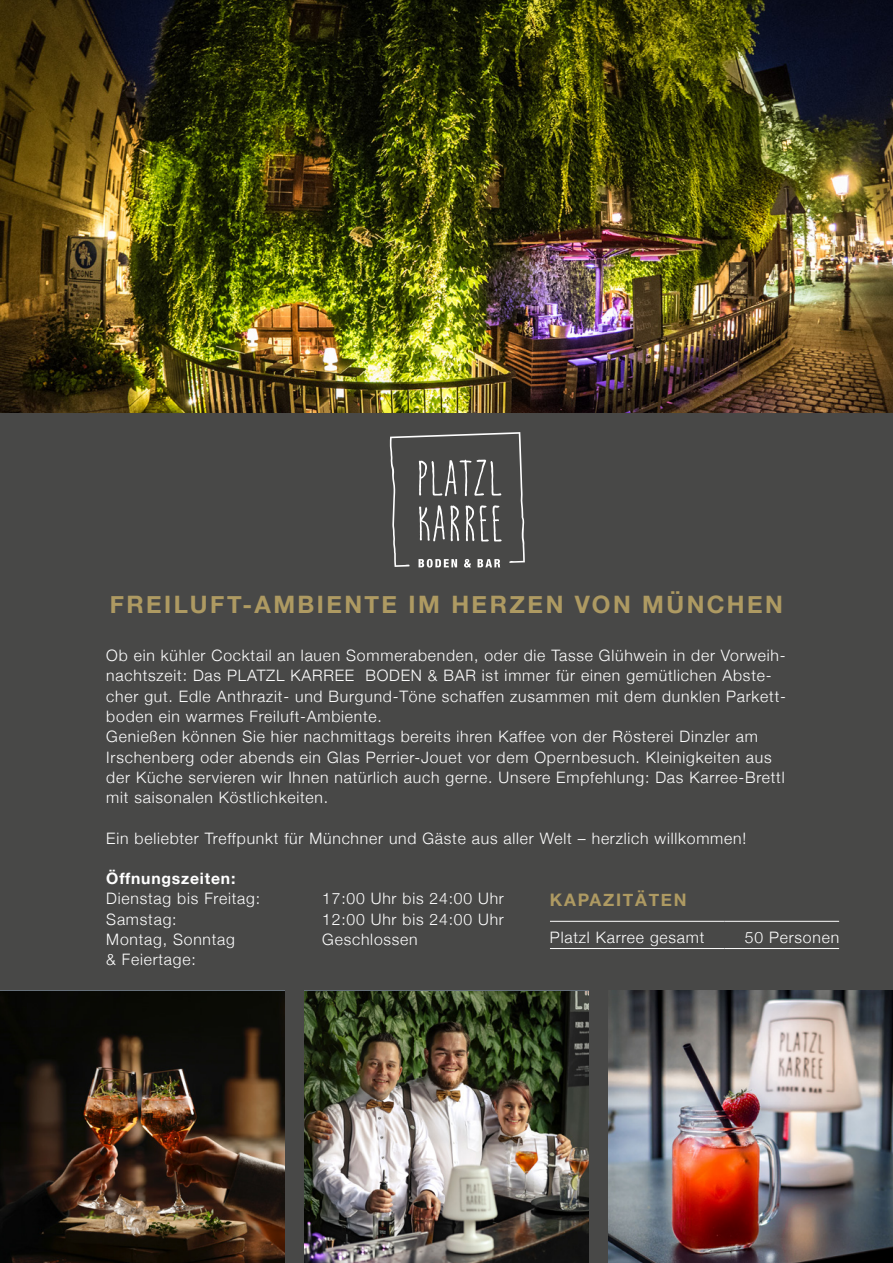
<style>
.page{position:relative;width:893px;height:1263px;background:#484847}
.page>*{position:absolute;margin:0;border:0;box-sizing:border-box;transform-origin:0 0}
.t1{font:700 24px "Helvetica Neue";letter-spacing:.1em;color:#ae9a62}
.t2{font:700 17.25px "Helvetica Neue";letter-spacing:.1em;color:#ae9a62}
.t3{font:300 15.75px/20.2px "Helvetica Neue";letter-spacing:.05em;color:#fff}
.t4{font:700 15.75px "Helvetica Neue";letter-spacing:.05em;color:#fff}
</style>
<div class="page">
<img style="left:0;top:0;width:893px;height:412px">
<img style="left:608px;top:991px;width:285px;height:272px">
<img style="left:0;top:991px;width:285px;height:272px">
<img style="left:304px;top:991px;width:285px;height:272px">
<svg style="left:390px;top:432px;width:135px;height:135px"></svg>
<hr style="left:550px;top:921px;width:174px;height:1px;background:#fff">
<hr style="left:724px;top:921px;width:115px;height:1px;background:#fff">
<hr style="left:550px;top:948px;width:174px;height:1px;background:#fff">
<hr style="left:724px;top:948px;width:115px;height:1px;background:#fff">
<h1 class="t1" style="left:110px;top:586px;width:675px">FREILUFT-AMBIENTE IM HERZEN VON MÜNCHEN</h1>
<p class="t3" style="left:106px;top:644px;width:681px">Ob ein kühler Cocktail an lauen Sommerabenden, oder die Tasse Glühwein in der Vorweih&shy;nachtszeit: Das PLATZL KARREE BODEN &amp; BAR ist immer für einen gemütlichen Abste&shy;cher gut. Edle Anthrazit- und Burgund-Töne schaffen zusammen mit dem dunklen Parkett&shy;boden ein warmes Freiluft-Ambiente.<br>Genießen können Sie hier nachmittags bereits ihren Kaffee von der Rösterei Dinzler am Irschenberg oder abends ein Glas Perrier-Jouet vor dem Opernbesuch. Kleinigkeiten aus der Küche servieren wir Ihnen natürlich auch gerne. Unsere Empfehlung: Das Karree-Brettl mit saisonalen Köstlichkeiten.</p>
<p class="t3" style="left:106px;top:827px;width:641px">Ein beliebter Treffpunkt für Münchner und Gäste aus aller Welt – herzlich willkommen!</p>
<p class="t4" style="left:106px;top:866px;width:131px">Öffnungszeiten:</p>
<p class="t3" style="left:106px;top:887px;width:155px">Dienstag bis Freitag:</p>
<p class="t3" style="left:322px;top:887px;width:183px">17:00 Uhr bis 24:00 Uhr</p>
<p class="t3" style="left:106px;top:908px;width:72px">Samstag:</p>
<p class="t3" style="left:322px;top:908px;width:183px">12:00 Uhr bis 24:00 Uhr</p>
<p class="t3" style="left:106px;top:928px;width:130px">Montag, Sonntag</p>
<p class="t3" style="left:322px;top:928px;width:97px">Geschlossen</p>
<p class="t3" style="left:106px;top:948px;width:91px">&amp; Feiertage:</p>
<p class="t2" style="left:550px;top:886px;width:138px">KAPAZITÄTEN</p>
<p class="t3" style="left:550px;top:926px;width:156px">Platzl Karree gesamt</p>
<p class="t3" style="left:745px;top:926px;width:96px">50 Personen</p>
</div>
